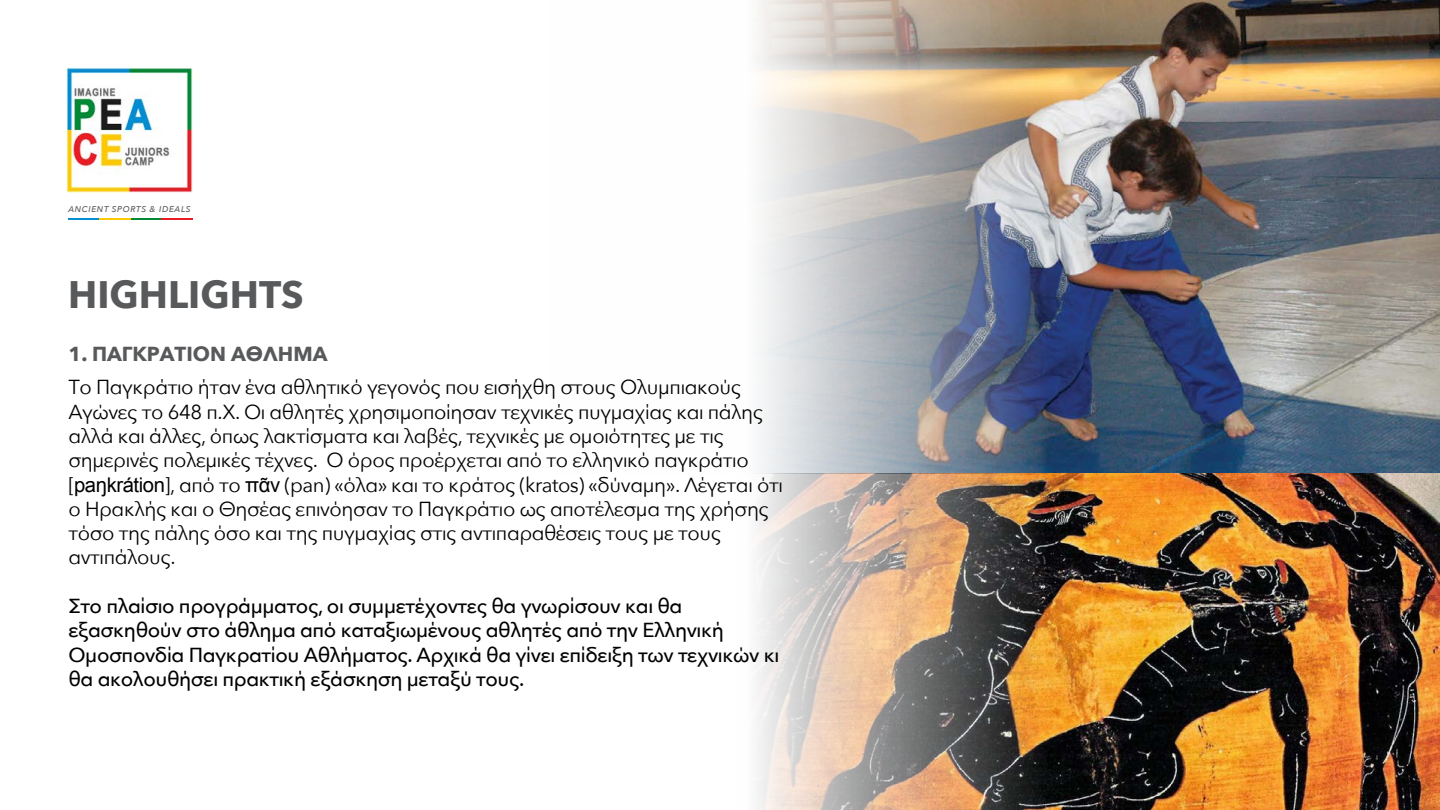
<style>
.page{position:relative;width:1440px;height:810px;background:#fff}
.page>*{position:absolute;margin:0;border:0;box-sizing:border-box;transform-origin:0 0}
.t1{font:700 38.25px "Avenir Next";color:#58595b}
.t2{font:20.25px/24.3px "Avenir Next";letter-spacing:-.02em;color:#000}
.t3{font:500 20.25px/24.3px "Avenir Next";letter-spacing:-.02em;color:#000}
.t4{font:700 20.25px "Avenir Next";color:#58595b}
.t5{font:italic 500 8.4px "Avenir Next";letter-spacing:.08em;color:#58595b}
.s1{font-family:"Arial"}
</style>
<div class="page">
<img style="left:67px;top:67px;width:125px;height:126px">
<hr style="left:68px;top:218px;width:31px;height:2px;background:#038fd1">
<hr style="left:130px;top:218px;width:31px;height:2px;background:#008a36">
<hr style="left:99px;top:218px;width:31px;height:2px;background:#ffc900">
<hr style="left:161px;top:218px;width:31px;height:2px;background:#eb1c24">
<img style="left:757px;top:0;width:683px;height:473px">
<img style="left:755px;top:473px;width:685px;height:337px">
<p class="t5" style="left:68px;top:202px;width:124px">ANCIENT SPORTS &amp; IDEALS</p>
<h1 class="t1" style="left:68px;top:262px;width:237px">HIGHLIGHTS</h1>
<p class="t4" style="left:68px;top:336px;width:261px">1. ΠΑΓΚΡΑΤΙΟΝ ΑΘΛΗΜΑ</p>
<p class="t2" style="left:68px;top:374px;width:716px">Το Παγκράτιο ήταν ένα αθλητικό γεγονός που εισήχθη στους Ολυμπιακούς Αγώνες το 648 π.Χ. Οι αθλητές χρησιμοποίησαν τεχνικές πυγμαχίας και πάλης αλλά και άλλες, όπως λακτίσματα και λαβές, τεχνικές με ομοιότητες με τις σημερινές πολεμικές τέχνες. Ο όρος προέρχεται από το ελληνικό παγκράτιο [<span class="s1">paŋkrátion</span>], από το <span class="s1">πᾶν</span> (pan) «όλα» και το κράτος (kratos) «δύναμη». Λέγεται ότι ο Ηρακλής και ο Θησέας επινόησαν το Παγκράτιο ως αποτέλεσμα της χρήσης τόσο της πάλης όσο και της πυγμαχίας στις αντιπαραθέσεις τους με τους αντιπάλους.</p>
<p class="t3" style="left:68px;top:593px;width:712px">Στο πλαίσιο προγράμματος, οι συμμετέχοντες θα γνωρίσουν και θα εξασκηθούν στο άθλημα από καταξιωμένους αθλητές από την Ελληνική Ομοσπονδία Παγκρατίου Αθλήματος. Αρχικά θα γίνει επίδειξη των τεχνικών κι θα ακολουθήσει πρακτική εξάσκηση μεταξύ τους.</p>
</div>
